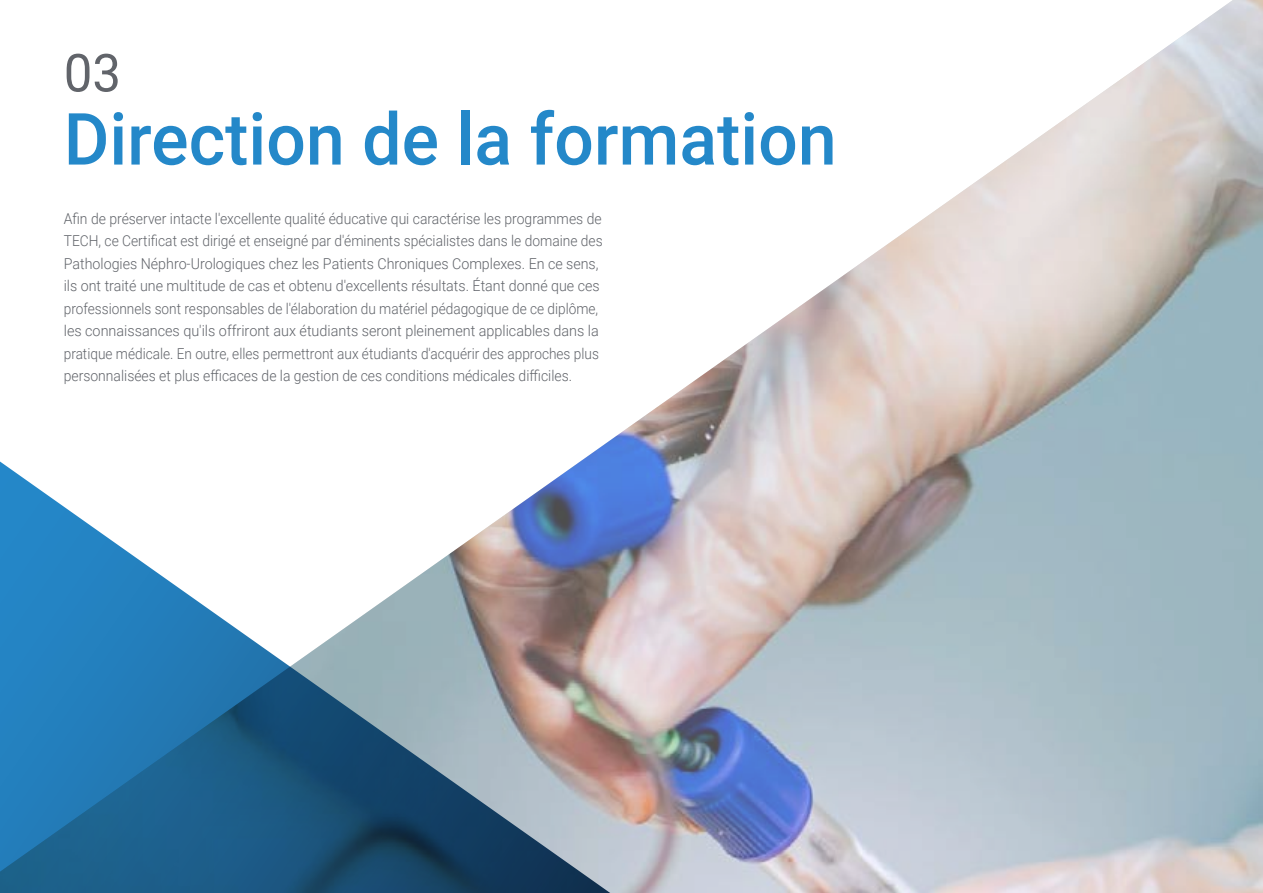
<style>
.page{position:relative;width:1263px;height:893px;background:#fff}
.page>*{position:absolute;margin:0;border:0;box-sizing:border-box;transform-origin:0 0}
.t1{font:500 72px "Roboto";color:#2488c9}
.t2{font:52.5px "Roboto";color:#61646a}
.t3{font:300 15px/22.5px "Roboto";color:#61646a;scale:.93 1}
</style>
<div class="page">
<img style="left:602px;top:0;width:661px;height:893px">
<svg style="left:0;top:446px;width:640px;height:447px"></svg>
<h2 class="t2" style="left:64px;top:36px;width:59px">03</h2>
<h1 class="t1" style="left:64px;top:89px;width:774px">Direction de la formation</h1>
<p class="t3" style="left:64px;top:207px;width:581px">Afin de préserver intacte l'excellente qualité éducative qui caractérise les programmes de TECH, ce Certificat est dirigé et enseigné par d'éminents spécialistes dans le domaine des Pathologies Néphro-Urologiques chez les Patients Chroniques Complexes. En ce sens, ils ont traité une multitude de cas et obtenu d'excellents résultats. Étant donné que ces professionnels sont responsables de l'élaboration du matériel pédagogique de ce diplôme, les connaissances qu'ils offriront aux étudiants seront pleinement applicables dans la pratique médicale. En outre, elles permettront aux étudiants d'acquérir des approches plus personnalisées et plus efficaces de la gestion de ces conditions médicales difficiles.</p>
</div>
